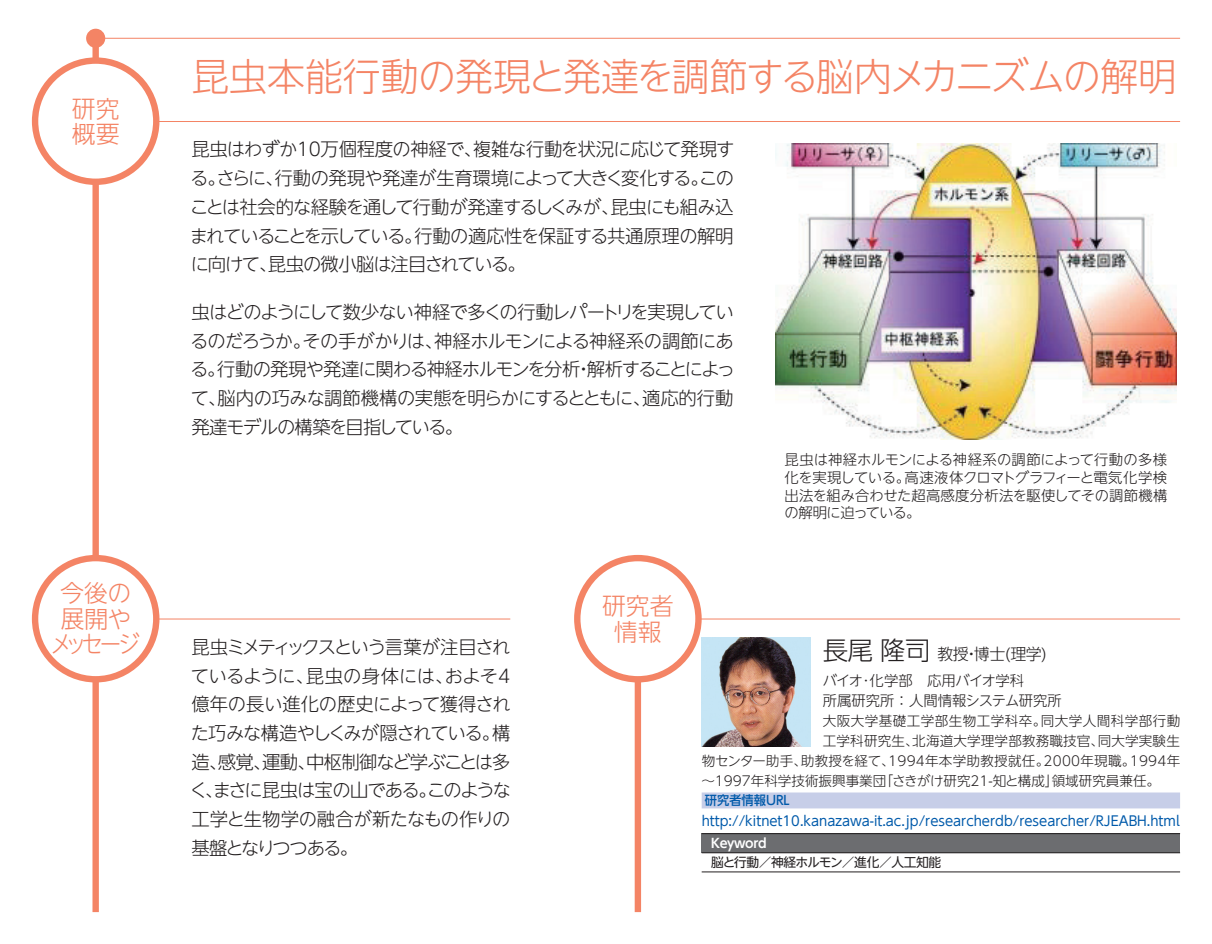
<style>
.page{position:relative;width:1212px;height:944px;background:#fff}
.page>*{position:absolute;margin:0;border:0;box-sizing:border-box;transform-origin:0 0}
.t1{font:300 38.25px "UD Shin Go NT Pr 6 N";letter-spacing:-.02em;color:#f48465}
.t2{font:300 25.43px "UD Shin Go NT Pr 6 N";color:#231f20}
.t3{font:300 23.85px/25.4px "UD Shin Go NT Pr 6 N";letter-spacing:-.09em;color:#f48465;text-align:center}
.t4{font:300 23.85px/25.4px "UD Shin Go NT Pr 6 N";color:#f48465;text-align:center}
.t5{font:300 18.22px/28.8px "UD Shin Go NT Pr 6 N";letter-spacing:-.05em;color:#231f20}
.t6{font:300 18.22px/28.8px "UD Shin Go NT Pr 6 N";letter-spacing:-.03em;color:#231f20}
.t7{font:300 18.22px/28.8px "UD Shin Go NT Pr 6 N";letter-spacing:-.08em;color:#231f20}
.t8{font:300 18.22px "UD Shin Go NT Pr 6 N";letter-spacing:.015em;color:#231f20}
.t9{font:300 15.97px "UD Shin Go NT Pr 6 N";letter-spacing:-.03em;color:#231f20}
.t10{font:300 14.4px/17.6px "UD Shin Go NT Pr 6 N";letter-spacing:-.01em;color:#231f20}
.t11{font:300 13.5px/20px "UD Shin Go NT Pr 6 N";letter-spacing:.01em;color:#231f20}
.t12{font:13.5px "UD Shin Go NT Pr 6 N";color:#015aaa}
.t13{font:300 13.5px "UD Shin Go NT Pr 6 N";letter-spacing:.03em;color:#231f20}
.t14{font:12.83px "UD Shin Go NT Pr 6 N";letter-spacing:-.045em;color:#231f20}
.t15{font:500 12.83px "UD Shin Go NT Pr 6 N";color:#015aaa;scale:.96 1}
.t16{font:700 12.83px "UD Shin Go NT Pr 6 N De";letter-spacing:-.03em;color:#fff}
</style>
<div class="page">
<div style="left:92px;top:32px;width:7px;height:880px;background:#f48465"></div>
<hr style="left:96px;top:38px;width:1084px;height:1px;background:#f48465">
<div style="left:86px;top:29px;width:19px;height:19px;background:#f48465;border-radius:50%"></div>
<hr style="left:96px;top:619px;width:414px;height:1px;background:#f48465">
<hr style="left:638px;top:619px;width:542px;height:1px;background:#f48465">
<div style="left:635px;top:580px;width:6px;height:332px;background:#f48465"></div>
<div style="left:35px;top:558px;width:121px;height:121px;background:#fff;border-radius:50%"></div>
<div style="left:32px;top:555px;width:127px;height:127px;border:6px solid #f48465;border-radius:50%"></div>
<div style="left:577px;top:558px;width:121px;height:121px;background:#fff;border-radius:50%"></div>
<div style="left:574px;top:555px;width:128px;height:127px;border:6px solid #f48465;border-radius:50%"></div>
<hr style="left:96px;top:121px;width:1084px;height:1px;background:#f48465">
<div style="left:35px;top:61px;width:121px;height:121px;background:#fff;border-radius:50%"></div>
<div style="left:32px;top:57px;width:127px;height:128px;border:6px solid #f48465;border-radius:50%"></div>
<div style="left:702px;top:792px;width:478px;height:16px;background:#c7cee8"></div>
<img style="left:775px;top:144px;width:401px;height:296px">
<div style="left:702px;top:834px;width:478px;height:19px;background:#6c6d70"></div>
<hr style="left:702px;top:833px;width:478px;height:1px;background:#231f20">
<hr style="left:702px;top:852px;width:478px;height:1px;background:#231f20">
<hr style="left:702px;top:871px;width:478px;height:1px;background:#231f20">
<img style="left:702px;top:638px;width:108px;height:108px">
<h3 class="t4" style="left:72px;top:95px;width:49px;text-align:left">研究概要</h3>
<h3 class="t3" style="left:50px;top:580px;width:91px">今後の展開やメッセージ</h3>
<h1 class="t1" style="left:191px;top:46px;width:986px">昆虫本能行動の発現と発達を調節する脳内メカニズムの解明</h1>
<p class="t6" style="left:275px;top:134px;width:461px;text-indent:-83px">昆虫はわずか10万個程度の神経で、<br>行動の発現や発達が生育環境によって大きく変化するこの</p>
<p class="t5" style="left:473px;top:134px;width:263px">複雑な行動を状況に応じて発現す</p>
<p class="t5" style="left:190px;top:163px;width:95px">るさらに、</p>
<p class="t5" style="left:207px;top:163px;width:20px">。</p>
<p class="t5" style="left:690px;top:163px;width:20px">。</p>
<p class="t5" style="left:414px;top:192px;width:321px;text-indent:-224px">ことは社会的な経験を通して行動が発達するしくみが、<br>行動の適応性を保証する共通原理の解明</p>
<p class="t5" style="left:610px;top:192px;width:125px">昆虫にも組み込</p>
<p class="t7" style="left:190px;top:221px;width:337px">まれていることを示している。<br>に向けて昆虫の微小脳は注目されている。</p>
<p class="t5" style="left:259px;top:249px;width:20px">、</p>
<p class="t5" style="left:191px;top:297px;width:544px;text-align:right">虫はどのようにして数少ない神経で多くの行動レパートリを実現してい神経ホルモンによる神経系の調節にあ</p>
<p class="t6" style="left:303px;top:326px;width:142px">その手がかりは、</p>
<p class="t5" style="left:217px;top:326px;width:519px;text-indent:-27px">るのだろうか。<br>行動の発現や発達に関わる神経ホルモンを分析解析することによっ</p>
<p class="t5" style="left:190px;top:355px;width:37px">る。</p>
<p class="t5" style="left:574px;top:355px;width:20px">・</p>
<p class="t5" style="left:642px;top:383px;width:93px">適応的行動</p>
<p class="t5" style="left:218px;top:383px;width:435px">脳内の巧みな調節機構の実態を明らかにするとともに、</p>
<p class="t7" style="left:191px;top:383px;width:274px">て、<br>発達モデルの構築を目指している。</p>
<p class="t10" style="left:784px;top:451px;width:384px;text-align:right">昆虫は神経ホルモンによる神経系の調節によって行動の多様高速液体クロマトグラフィーと電気化学検</p>
<p class="t10" style="left:784px;top:468px;width:384px">化を実現している。<br>出法を組み合わせた超高感度分析法を駆使してその調節機構の解明に迫っている。</p>
<p class="t5" style="left:191px;top:632px;width:321px;text-align:right">昆虫ミメティックスという言葉が注目されおよそ4</p>
<p class="t8" style="left:306px;top:661px;width:149px">昆虫の身体には、</p>
<p class="t5" style="left:191px;top:661px;width:322px">ているように、<br>億年の長い進化の歴史によって獲得された巧みな構造やしくみが隠されている構。造感覚運動中枢制御など学ぶことは多</p>
<p class="t5" style="left:190px;top:747px;width:323px;text-indent:20px">、<br>くまさに昆虫は宝の山であるこのような</p>
<p class="t5" style="left:253px;top:747px;width:20px">、</p>
<p class="t5" style="left:297px;top:747px;width:20px">、</p>
<p class="t5" style="left:418px;top:775px;width:20px">。</p>
<p class="t5" style="left:191px;top:775px;width:321px;text-indent:14px">、<br>工学と生物学の融合が新たなもの作りの基盤となりつつある。</p>
<h3 class="t4" style="left:602px;top:592px;width:73px">研究者情報</h3>
<h2 class="t2" style="left:823px;top:630px;width:109px">長尾隆司</h2>
<p class="t10" style="left:823px;top:669px;width:241px;line-height:20.7px">バイオ･化学部　応用バイオ学科<br>所属研究所：人間情報システム研究所</p>
<p class="t13" style="left:1041px;top:710px;width:141px">同大学人間科学部行動</p>
<p class="t9" style="left:937px;top:641px;width:111px">教授博士(理学(</p>
<p class="t9" style="left:963px;top:641px;width:17px">・</p>
<p class="t13" style="left:823px;top:710px;width:225px">大阪大学基礎工学部生物工学科卒。</p>
<p class="t11" style="left:823px;top:731px;width:97px">工学科研究生、</p>
<p class="t11" style="left:912px;top:731px;width:193px">北海道大学理学部教務職技官、</p>
<p class="t11" style="left:1098px;top:731px;width:84px">同大学実験生</p>
<p class="t11" style="left:888px;top:751px;width:163px">1994年本学助教授就任。</p>
<p class="t11" style="left:1043px;top:751px;width:93px">2000年現職。</p>
<p class="t11" style="left:1130px;top:751px;width:52px">1994年</p>
<p class="t11" style="left:701px;top:751px;width:460px">物センター助手、<br>〜1997年科学技術振興事業団｢さきがけ研究21-知と構成｣領域研究員兼任。</p>
<p class="t15" style="left:705px;top:790px;width:90px">研究者情報URL</p>
<p class="t12" style="left:702px;top:810px;width:480px">http://kitnet10.kanazawa i t- .ac.jp/researcherdb/researcher/RJEABH.html</p>
<p class="t16" style="left:711px;top:833px;width:57px">Keyword</p>
<p class="t14" style="left:711px;top:852px;width:232px">脳と行動／神経ホルモン／進化／人工知能</p>
<p class="t11" style="left:801px;top:751px;width:95px">助教授を経て、</p>
</div>
